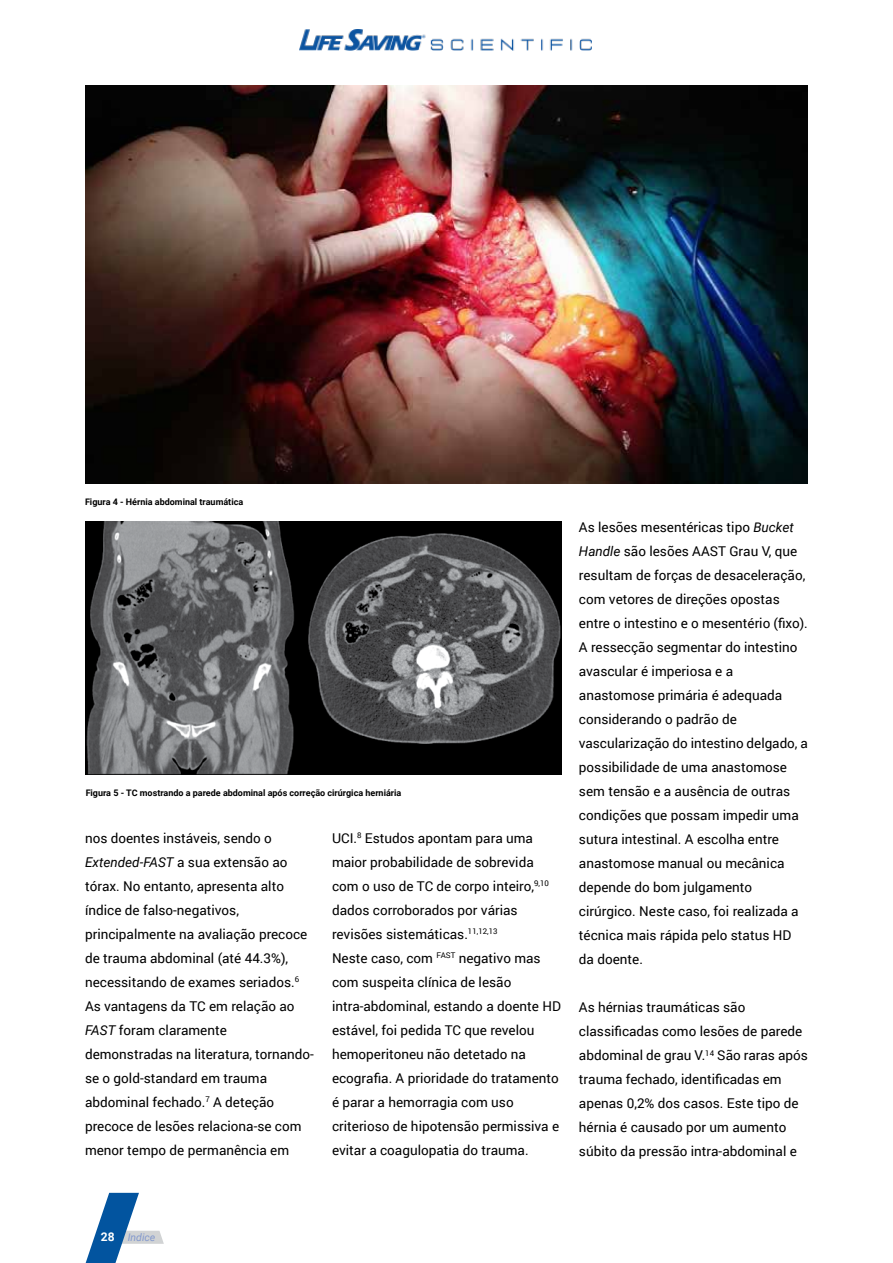
<style>
.page{position:relative;width:893px;height:1263px;background:#fff}
.page>*{position:absolute;margin:0;border:0;box-sizing:border-box;transform-origin:0 0}
.t1{font:13.5px/24px "Roboto";color:#000}
.t2{font:italic 10.5px "Roboto";color:#8298cd}
.t3{font:700 9px "Roboto";color:#000}
.s1{font-style:italic}
.s2{font-weight:700;font-style:normal;font-size:12px;color:#fff}
</style>
<div class="page">
<img style="left:299px;top:29px;width:293px;height:21px">
<svg style="left:86px;top:1193px;width:78px;height:70px"></svg>
<img style="left:85px;top:85px;width:723px;height:398px">
<img style="left:86px;top:522px;width:476px;height:252px">
<p class="t3" style="left:85px;top:496px;width:160px">Figura 4 - Hérnia abdominal traumática</p>
<p class="t3" style="left:86px;top:787px;width:317px">Figura 5 - TC mostrando a parede abdominal após correção cirúrgica herniária</p>
<p class="t1" style="left:85px;top:825px;width:230px">nos doentes instáveis, sendo o<br><span class="s1">Extended-FAST</span> a sua extensão ao tórax. No entanto, apresenta alto índice de falso-negativos, principalmente na avaliação precoce de trauma abdominal (até 44.3%), necessitando de exames seriados.<sup>6<br></sup>As vantagens da TC em relação ao<br><span class="s1">FAST</span> foram claramente demonstradas na literatura, tornando&shy;se o gold-standard em trauma abdominal fechado.<sup>7</sup> A deteção precoce de lesões relaciona-se com menor tempo de permanência em</p>
<p class="t1" style="left:332px;top:825px;width:230px">UCI.<sup>8</sup> Estudos apontam para uma maior probabilidade de sobrevida com o uso de TC de corpo inteiro,<sup>9,10 </sup>dados corroborados por várias revisões sistemáticas.<sup>11,12,13<br></sup>Neste caso, com <sup>FAST</sup> negativo mas com suspeita clínica de lesão intra-abdominal, estando a doente HD estável, foi pedida TC que revelou hemoperitoneu não detetado na ecografia. A prioridade do tratamento é parar a hemorragia com uso criterioso de hipotensão permissiva e evitar a coagulopatia do trauma.</p>
<p class="t1" style="left:579px;top:515px;width:230px">As lesões mesentéricas tipo <span class="s1">Bucket<br>Handle</span> são lesões AAST Grau V, que resultam de forças de desaceleração, com vetores de direções opostas entre o intestino e o mesentério (fixo).<br>A ressecção segmentar do intestino avascular é imperiosa e a anastomose primária é adequada considerando o padrão de vascularização do intestino delgado, a possibilidade de uma anastomose sem tensão e a ausência de outras condições que possam impedir uma sutura intestinal. A escolha entre anastomose manual ou mecânica depende do bom julgamento cirúrgico. Neste caso, foi realizada a técnica mais rápida pelo status HD da doente.</p>
<p class="t1" style="left:579px;top:995px;width:230px">As hérnias traumáticas são classificadas como lesões de parede abdominal de grau V.<sup>14</sup> São raras após trauma fechado, identificadas em apenas 0,2% dos casos. Este tipo de hérnia é causado por um aumento súbito da pressão intra-abdominal e</p>
<p class="t2" style="left:101px;top:1230px;width:56px"><span class="s2">28</span> Indice</p>
</div>
